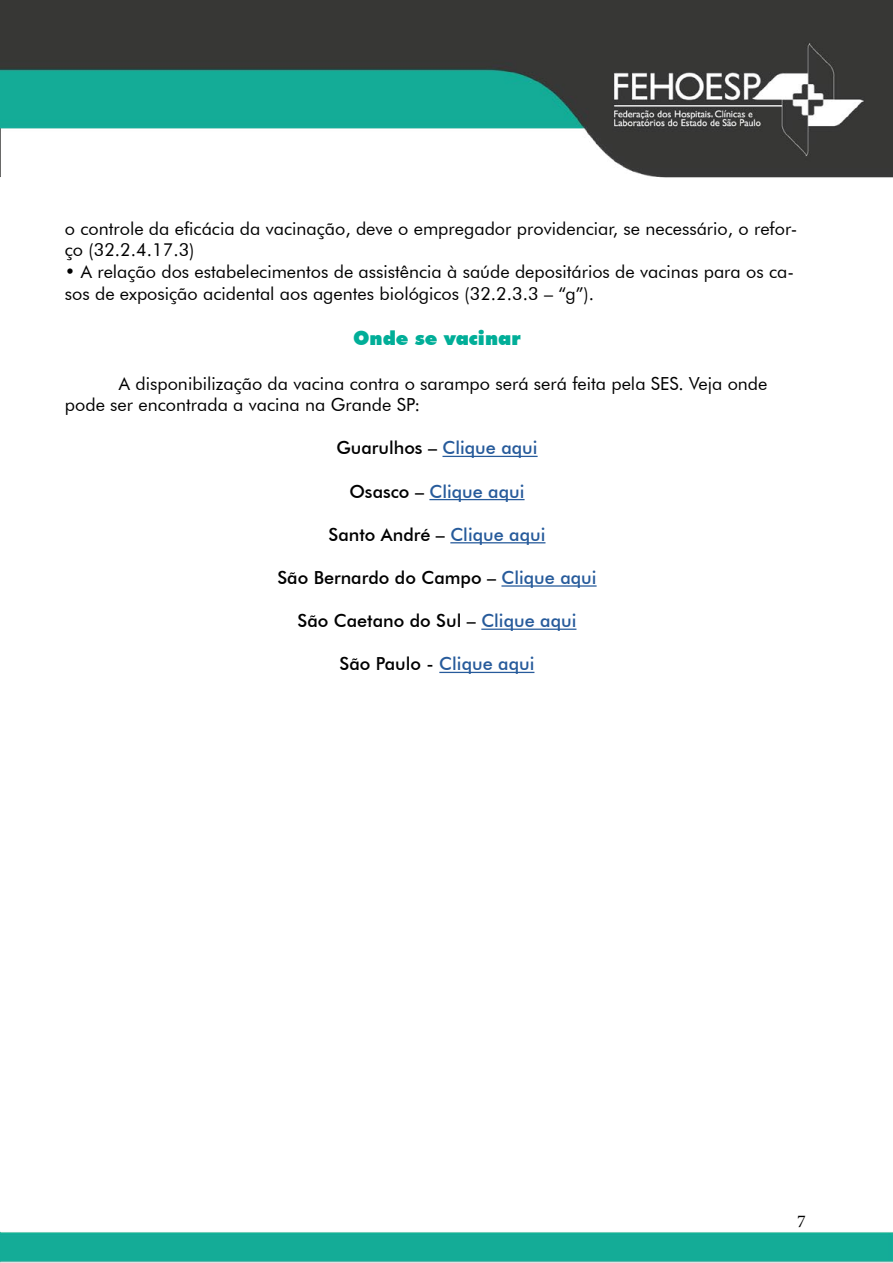
<style>
.page{position:relative;width:893px;height:1263px;background:#fff}
.page>*{position:absolute;margin:0;border:0;box-sizing:border-box;transform-origin:0 0}
.t1{font:900 19.5px "Futura BT";color:#01ae98}
.t2{font:18px/21.6px "Futura BT";color:#000}
.t3{font:500 18px "Futura BT";color:#000}
.t4{font:500 18px "Futura BT";color:#275b9b}
.t5{font:18px "Minion Pro";color:#000}
.s1{color:#275b9b}
.s2{color:#000}
</style>
<div class="page">
<img style="left:0;top:0;width:893px;height:1263px">
<hr style="left:442px;top:456px;width:96px;height:1px;background:#275b9b">
<hr style="left:429px;top:499px;width:96px;height:1px;background:#275b9b">
<hr style="left:450px;top:542px;width:95px;height:1px;background:#275b9b">
<hr style="left:501px;top:585px;width:96px;height:2px;background:#275b9b">
<hr style="left:481px;top:629px;width:95px;height:1px;background:#275b9b">
<hr style="left:439px;top:672px;width:95px;height:1px;background:#275b9b">
<p class="t2" style="left:65px;top:217px;width:734px">o controle da eficácia da vacinação, deve o empregador providenciar, se necessário, o refor&shy;ço (32.2.4.17.3)</p>
<p class="t2" style="left:65px;top:261px;width:731px">• A relação dos estabelecimentos de assistência à saúde depositários de vacinas para os ca&shy;sos de exposição acidental aos agentes biológicos (32.2.3.3 – “g”).</p>
<p class="t1" style="left:353px;top:326px;width:169px">Onde se vacinar</p>
<p class="t2" style="left:65px;top:372px;width:704px;text-indent:54px">A disponibilização da vacina contra o sarampo será será feita pela SES. Veja onde pode ser encontrada a vacina na Grande SP:</p>
<p class="t3" style="left:336px;top:437px;width:203px">Guarulhos – <span class="s1">Clique aqui</span></p>
<p class="t4" style="left:349px;top:480px;width:177px"><span class="s2">Osasco –</span> Clique aqui</p>
<p class="t3" style="left:328px;top:523px;width:218px">Santo André – <span class="s1">Clique aqui</span></p>
<p class="t3" style="left:277px;top:567px;width:321px">São Bernardo do Campo – <span class="s1">Clique aqui</span></p>
<p class="t3" style="left:297px;top:610px;width:280px">São Caetano do Sul – <span class="s1">Clique aqui</span></p>
<p class="t4" style="left:339px;top:653px;width:196px"><span class="s2">São Paulo -</span> Clique aqui</p>
<p class="t5" style="left:797px;top:1209px;width:10px">7</p>
</div>
